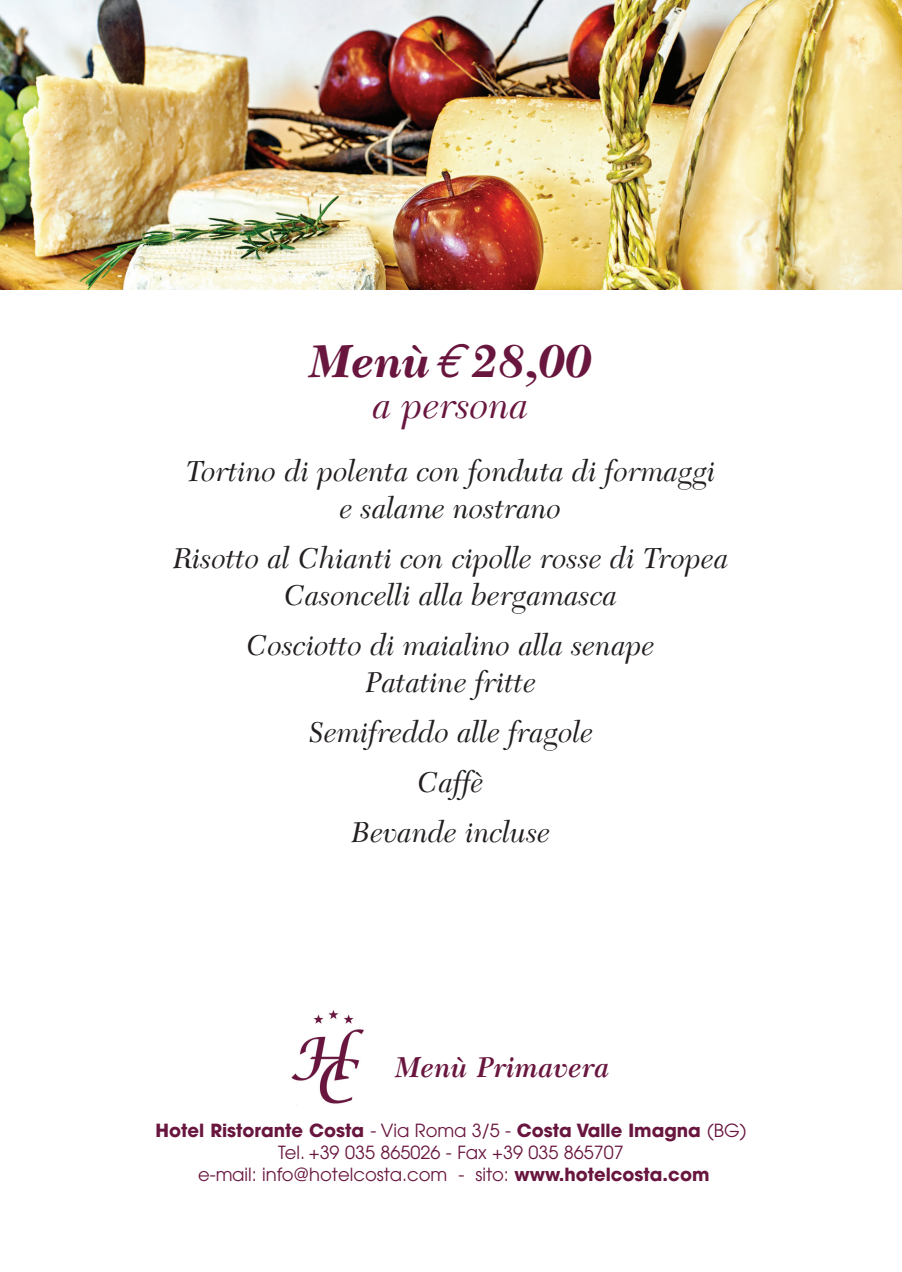
<style>
.page{position:relative;width:902px;height:1272px;background:#fff}
.page>*{position:absolute;margin:0;border:0;box-sizing:border-box;transform-origin:0 0}
.t1{font:italic 700 48px "New Caledonia";color:#69163f}
.t2{font:italic 39px "New Caledonia";color:#69163f}
.t3{font:italic 30px/37px "New Caledonia";color:#231f20;text-align:center}
.t4{font:italic 600 30px "New Caledonia";color:#69163f}
.t5{font:18px/21.6px "Avant Garde";color:#69163f;text-align:center}
.s1{font-family:"Euro Mono";font-weight:400}
.s2{font-weight:700}
</style>
<div class="page">
<img style="left:0;top:0;width:901px;height:289px">
<img style="left:291px;top:1010px;width:73px;height:94px">
<h1 class="t1" style="left:310px;top:341px;width:284px">Menù<span class="s1">€</span> 28,00</h1>
<h2 class="t2" style="left:373px;top:389px;width:157px">a persona</h2>
<p class="t3" style="left:186px;top:456px;width:531px">Tortino di polenta con fonduta di formaggi e salame nostrano</p>
<p class="t3" style="left:173px;top:543px;width:557px">Risotto al Chianti con cipolle rosse di Tropea<br>Casoncelli alla bergamasca</p>
<p class="t3" style="left:247px;top:630px;width:409px">Cosciotto di maialino alla senape<br>Patatine fritte</p>
<p class="t3" style="left:308px;top:710px;width:287px;line-height:49.8px">Semifreddo alle fragole<br>Caffè<br>Bevande incluse</p>
<p class="t4" style="left:395px;top:1054px;width:217px">Menù Primavera</p>
<p class="t5" style="left:155px;top:1121px;width:592px"><span class="s2">Hotel Ristorante Costa</span> - Via Roma 3/5 - <span class="s2">Costa Valle Imagna</span> (BG)<br>Tel. +39 035 865026 - Fax +39 035 865707<br>e-mail: info@hotelcosta.com - sito: <span class="s2">www.hotelcosta.com</span></p>
</div>
